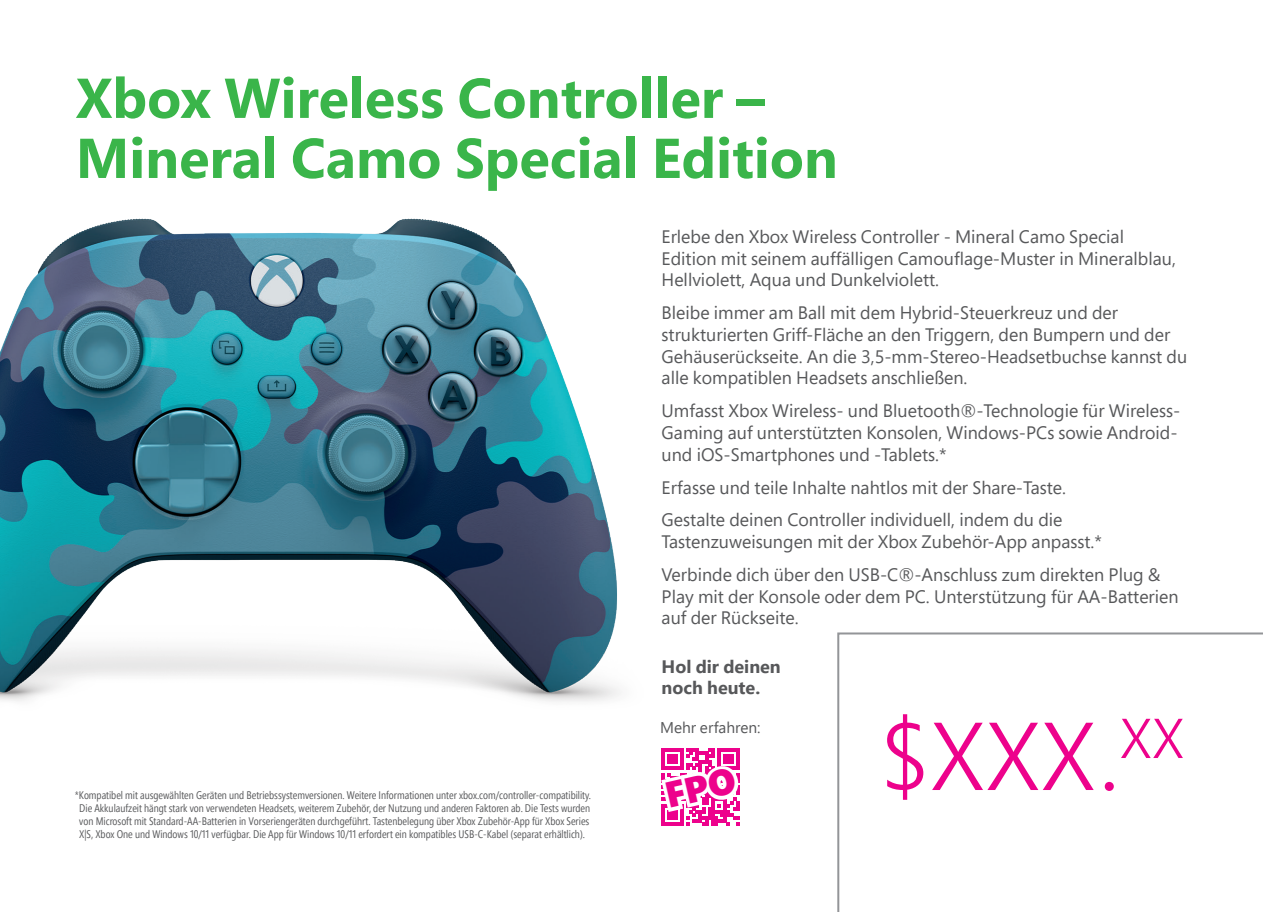
<style>
.page{position:relative;width:1263px;height:912px;background:#fff}
.page>*{position:absolute;margin:0;border:0;box-sizing:border-box;transform-origin:0 0}
.t1{font:300 96px "Segoe Pro";color:#ed028c}
.t2{font:700 56px/60px "Segoe Pro";color:#3ab54a}
.t3{font:18px/21.6px "Segoe Pro";color:#57585a}
.CTA___8_5x11{font:700 18px/21.6px "Segoe Pro";color:#57585a}
.CTA___8_5x11-2{font:15.6px "Segoe Pro";color:#57585a}
.Legal___8_5x6{font:11px/13.2px "Segoe Pro Cond";color:#57585a;text-align:center}
</style>
<div class="page">
<img style="left:0;top:218px;width:621px;height:484px">
<svg style="left:837px;top:632px;width:426px;height:279px"></svg>
<svg style="left:661px;top:748px;width:78px;height:77px"></svg>
<p class="t2" style="left:76px;top:66px;width:763px">Xbox Wireless Controller –<br>Mineral Camo Special Edition</p>
<p class="t3" style="left:661px;top:225px;width:516px">Erlebe den Xbox Wireless Controller - Mineral Camo Special<br>Edition mit seinem auffälligen Camouflage-Muster in Mineralblau,<br>Hellviolett, Aqua und Dunkelviolett.</p>
<p class="t3" style="left:661px;top:302px;width:527px">Bleibe immer am Ball mit dem Hybrid-Steuerkreuz und der strukturierten Griff-Fläche an den Triggern, den Bumpern und der Gehäuserückseite. An die 3,5-mm-Stereo-Headsetbuchse kannst du alle kompatiblen Headsets anschließen.</p>
<p class="t3" style="left:661px;top:399px;width:520px">Umfasst Xbox Wireless- und Bluetooth®-Technologie für Wireless-<br>Gaming auf unterstützten Konsolen, Windows-PCs sowie Android&shy;und iOS-Smartphones und -Tablets.*</p>
<p class="t3" style="left:661px;top:475px;width:406px">Erfasse und teile Inhalte nahtlos mit der Share-Taste.</p>
<p class="t3" style="left:661px;top:508px;width:442px">Gestalte deinen Controller individuell, indem du die<br>Tastenzuweisungen mit der Xbox Zubehör-App anpasst.*</p>
<p class="t3" style="left:661px;top:563px;width:518px">Verbinde dich über den USB-C®-Anschluss zum direkten Plug &amp;<br>Play mit der Konsole oder dem PC. Unterstützung für AA-Batterien auf der Rückseite.</p>
<p class="CTA___8_5x11" style="left:661px;top:654px;width:121px">Hol dir deinen noch heute.</p>
<p class="Legal___8_5x6" style="left:75px;top:787px;width:518px">*Kompatibel mit ausgewählten Geräten und Betriebssystemversionen. Weitere Informationen unter xbox.com/controller-compatibility.<br>Die Akkulaufzeit hängt stark von verwendeten Headsets, weiterem Zubehör, der Nutzung und anderen Faktoren ab. Die Tests wurden von Microsoft mit Standard-AA-Batterien in Vorseriengeräten durchgeführt. Tastenbelegung über Xbox Zubehör-App für Xbox Series X|S, Xbox One und Windows 10/11 verfügbar. Die App für Windows 10/11 erfordert ein kompatibles USB-C-Kabel (separat erhältlich).</p>
<p class="CTA___8_5x11-2" style="left:660px;top:716px;width:102px">Mehr erfahren:</p>
<p class="t1" style="left:879px;top:689px;width:306px">$XXX.<sup>XX</sup></p>
</div>
